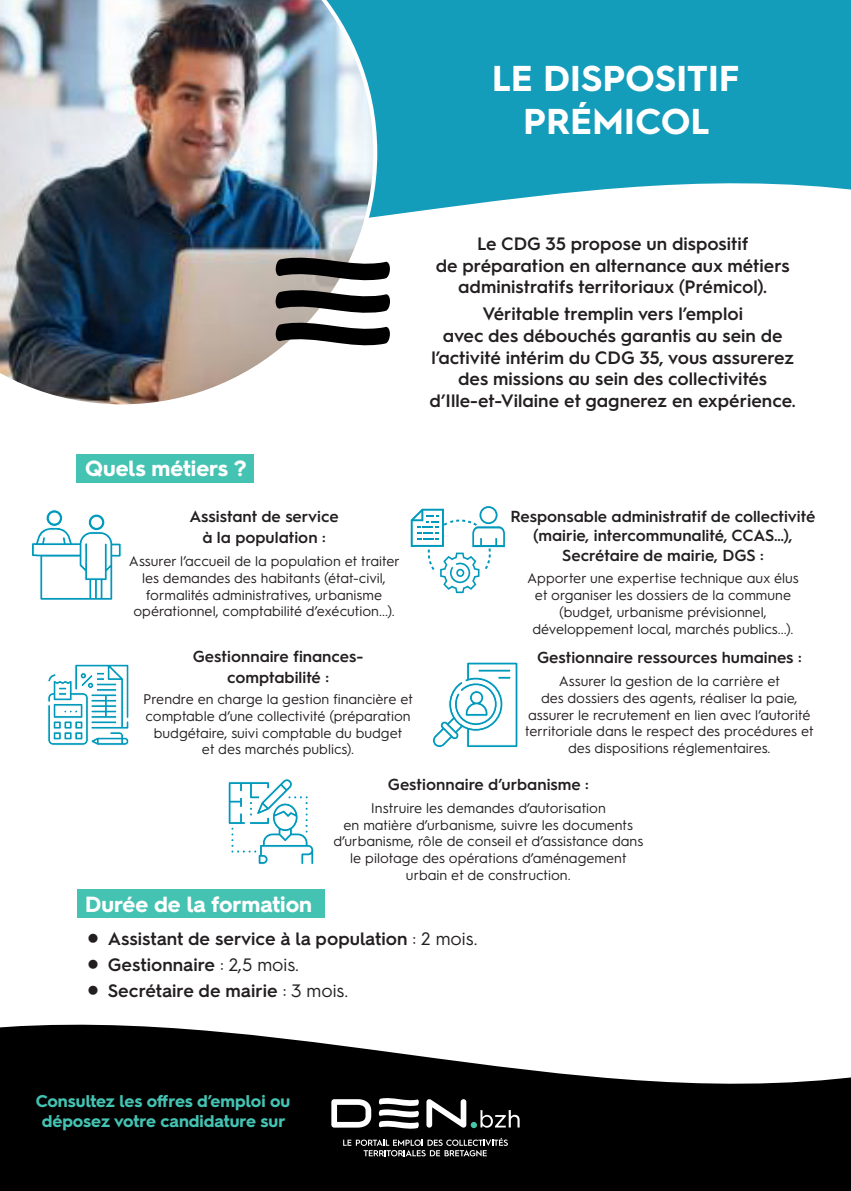
<style>
.page{position:relative;width:851px;height:1191px;background:#fff}
.page>*{position:absolute;margin:0;border:0;box-sizing:border-box;transform-origin:0 0}
.Titre_plaquette{font:700 36px/43.2px "Hurme Geometric Sans 2";letter-spacing:.01em;color:#fff;text-align:center}
.Titre_blanc_sur_fond{font:700 22px "Hurme Geometric Sans 2";color:#fff}
.Introduction{font:600 18px/21.6px "Hurme Geometric Sans 1";color:#231f20;text-align:center}
.Texte_retrait_avec_p{font:600 18px "Hurme Geometric Sans 2";color:#231f20}
.Texte_noir{font:700 17px/20px "Hurme Geometric Sans 2";color:#44c2b2;text-align:center}
.Texte_retrait_avec_p-2{font:600 16px/21.6px "Hurme Geometric Sans 1";color:#231f20;text-align:center}
.Texte_retrait_avec_p-3{font:14px/16.8px "Hurme Geometric Sans 1";color:#231f20;text-align:center}
.s1{font-weight:400}
</style>
<div class="page">
<svg style="left:377px;top:94px;width:473px;height:123px;fill:#149cbb"></svg>
<div style="left:0;top:0;width:850px;height:94px;background:#149cbb"></div>
<svg style="left:0;top:1024px;width:850px;height:149px;fill:#000"></svg>
<div style="left:0;top:1173px;width:850px;height:18px;background:#000"></div>
<svg style="left:343px;top:1138px;width:165px;height:18px;background:#3f3f3f"></svg>
<svg style="left:480px;top:1110px;width:39px;height:17px"></svg>
<div style="left:470px;top:1122px;width:7px;height:6px;background:#45c7a8;border-radius:50%"></div>
<svg style="left:331px;top:1099px;width:40px;height:28px"></svg>
<svg style="left:379px;top:1096px;width:40px;height:34px"></svg>
<svg style="left:426px;top:1099px;width:40px;height:28px"></svg>
<img style="left:0;top:0;width:377px;height:405px">
<svg style="left:275px;top:254px;width:115px;height:95px"></svg>
<div style="left:77px;top:889px;width:247px;height:29px;background:#44c2b2"></div>
<div style="left:77px;top:454px;width:177px;height:28px;background:#44c2b2"></div>
<svg style="left:228px;top:778px;width:86px;height:87px"></svg>
<svg style="left:432px;top:662px;width:86px;height:86px"></svg>
<div style="left:497px;top:676px;width:14px;height:3px;border:1px solid #fff"></div>
<svg style="left:410px;top:506px;width:95px;height:87px"></svg>
<svg style="left:32px;top:509px;width:90px;height:91px"></svg>
<svg style="left:47px;top:664px;width:82px;height:82px"></svg>
<p class="Titre_plaquette" style="left:492px;top:54px;width:249px">LE DISPOSITIF<br>PRÉMICOL</p>
<p class="Introduction" style="left:435px;top:232px;width:355px">Le CDG 35 propose un dispositif<br>de préparation en alternance aux métiers administratifs territoriaux (Prémicol).</p>
<p class="Introduction" style="left:429px;top:302px;width:368px">Véritable tremplin vers l’emploi<br>avec des débouchés garantis au sein de l’activité intérim du CDG 35, vous assurerez des missions au sein des collectivités d’Ille-et-Vilaine et gagnerez en expérience.</p>
<p class="Titre_blanc_sur_fond" style="left:85px;top:453px;width:163px">Quels métiers ?</p>
<p class="Texte_retrait_avec_p-2" style="left:189px;top:504px;width:151px">Assistant de service à la population :</p>
<p class="Texte_retrait_avec_p-3" style="left:129px;top:552px;width:272px">Assurer l’accueil de la population et traiter les demandes des habitants (état-civil, formalités administratives, urbanisme opérationnel, comptabilité d’exécution...).</p>
<p class="Texte_retrait_avec_p-2" style="left:193px;top:644px;width:172px">Gestionnaire finances&shy;comptabilité :</p>
<p class="Texte_retrait_avec_p-3" style="left:143px;top:689px;width:271px">Prendre en charge la gestion financière et comptable d’une collectivité (préparation budgétaire, suivi comptable du budget<br>et des marchés publics).</p>
<p class="Texte_retrait_avec_p-2" style="left:510px;top:505px;width:306px;line-height:19.4px">Responsable administratif de collectivité (mairie, intercommunalité, CCAS…),<br>Secrétaire de mairie, DGS :</p>
<p class="Texte_retrait_avec_p-3" style="left:527px;top:569px;width:273px">Apporter une expertise technique aux élus et organiser les dossiers de la commune (budget, urbanisme prévisionnel, développement local, marchés publics...).</p>
<p class="Texte_retrait_avec_p-2" style="left:537px;top:646px;width:266px">Gestionnaire ressources humaines :</p>
<p class="Texte_retrait_avec_p-3" style="left:525px;top:671px;width:290px">Assurer la gestion de la carrière et<br>des dossiers des agents, réaliser la paie, assurer le recrutement en lien avec l’autorité territoriale dans le respect des procédures et des dispositions réglementaires.</p>
<p class="Texte_retrait_avec_p-2" style="left:388px;top:773px;width:202px">Gestionnaire d’urbanisme :</p>
<p class="Texte_retrait_avec_p-3" style="left:333px;top:798px;width:311px">Instruire les demandes d’autorisation<br>en matière d’urbanisme, suivre les documents d’urbanisme, rôle de conseil et d’assistance dans le pilotage des opérations d’aménagement urbain et de construction.</p>
<p class="Titre_blanc_sur_fond" style="left:85px;top:889px;width:228px">Durée de la formation</p>
<p class="Texte_retrait_avec_p" style="left:108px;top:926px;width:371px">Assistant de service à la population <span class="s1">: 2 mois.</span></p>
<p class="Texte_retrait_avec_p" style="left:108px;top:952px;width:193px">Gestionnaire <span class="s1">: 2,5 mois.</span></p>
<p class="Texte_retrait_avec_p" style="left:108px;top:978px;width:242px">Secrétaire de mairie <span class="s1">: 3 mois.</span></p>
<p class="Texte_noir" style="left:36px;top:1090px;width:256px">Consultez les offres d’emploi ou déposez votre candidature sur</p>
</div>
